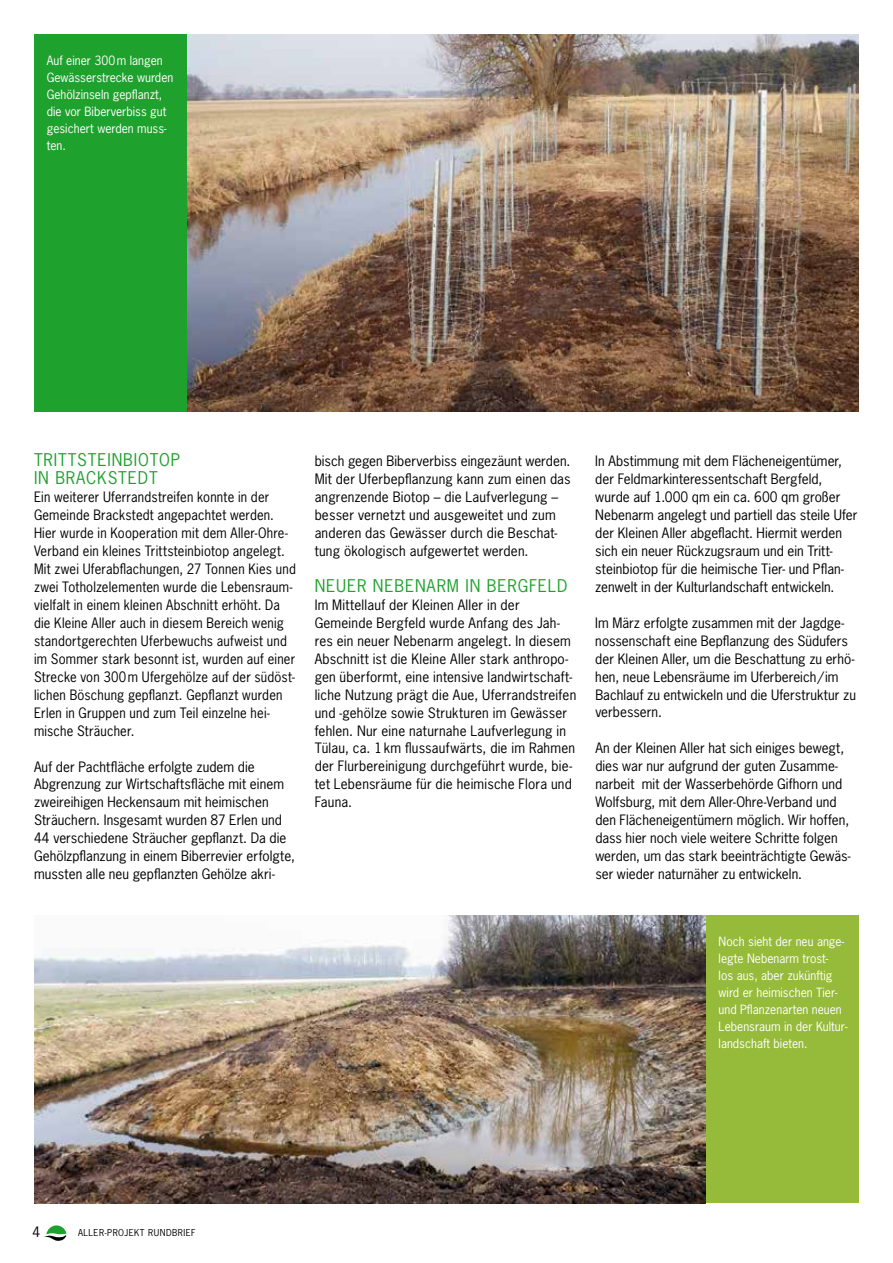
<style>
.page{position:relative;width:893px;height:1263px;background:#fff}
.page>*{position:absolute;margin:0;border:0;box-sizing:border-box;transform-origin:0 0}
.t1{font:16.5px/18px "News Gothic Std";letter-spacing:.05em;color:#1fa12e}
.t2{font:13.5px/18px "News Gothic Std";letter-spacing:.005em;color:#000}
.t3{font:13.5px/18px "News Gothic Std";letter-spacing:.005em;color:#000;scale:.96 1}
.t4{font:12px/17px "News Gothic Std";color:#fff}
.t5{font:9px "News Gothic Std";letter-spacing:.05em;color:#000}
</style>
<div class="page">
<svg style="left:44px;top:1225px;width:23px;height:16px"></svg>
<img style="left:34px;top:915px;width:672px;height:288px">
<div style="left:706px;top:915px;width:153px;height:288px;background:#96ba3a"></div>
<img style="left:187px;top:34px;width:672px;height:378px">
<div style="left:34px;top:34px;width:153px;height:378px;background:#1fa12e"></div>
<p class="t4" style="left:47px;top:52px;width:128px">Auf einer 300m langen<br>Gewässerstrecke wurden<br>Gehölzinseln gepflanzt, die vor Biberverbiss gut gesichert werden muss&shy;ten.</p>
<p class="t1" style="left:34px;top:450px;width:148px">TRITTSTEINBIOTOP<br>IN BRACKSTEDT</p>
<p class="t3" style="left:34px;top:487px;width:274px">Ein weiterer Uferrandstreifen konnte in der Gemeinde Brackstedt angepachtet werden.<br>Hier wurde in Kooperation mit dem Aller-Ohre-Verband ein kleines Trittsteinbiotop angelegt.<br>Mit zwei Uferabflachungen, 27 Tonnen Kies und zwei Totholzelementen wurde die Lebensraum&shy;vielfalt in einem kleinen Abschnitt erhöht. Da die Kleine Aller auch in diesem Bereich wenig standortgerechten Uferbewuchs aufweist und im Sommer stark besonnt ist, wurden auf einer Strecke von 300m Ufergehölze auf der südöst&shy;lichen Böschung gepflanzt. Gepflanzt wurden Erlen in Gruppen und zum Teil einzelne hei&shy;mische Sträucher.</p>
<p class="t2" style="left:34px;top:757px;width:262px">Auf der Pachtfläche erfolgte zudem die Abgrenzung zur Wirtschaftsfläche mit einem zweireihigen Heckensaum mit heimischen Sträuchern. Insgesamt wurden 87 Erlen und 44 verschiedene Sträucher gepflanzt. Da die Gehölzpflanzung in einem Biberrevier erfolgte, mussten alle neu gepflanzten Gehölze akri-</p>
<p class="t2" style="left:315px;top:451px;width:257px">bisch gegen Biberverbiss eingezäunt werden.<br>Mit der Uferbepflanzung kann zum einen das angrenzende Biotop – die Laufverlegung – besser vernetzt und ausgeweitet und zum anderen das Gewässer durch die Beschat&shy;tung ökologisch aufgewertet werden.</p>
<p class="t1" style="left:315px;top:576px;width:254px">NEUER NEBENARM IN BERGFELD</p>
<p class="t2" style="left:315px;top:595px;width:263px">Im Mittellauf der Kleinen Aller in der Gemeinde Bergfeld wurde Anfang des Jah&shy;res ein neuer Nebenarm angelegt. In diesem Abschnitt ist die Kleine Aller stark anthropo&shy;gen überformt, eine intensive landwirtschaft&shy;liche Nutzung prägt die Aue, Uferrandstreifen und -gehölze sowie Strukturen im Gewässer fehlen. Nur eine naturnahe Laufverlegung in Tülau, ca. 1km flussaufwärts, die im Rahmen der Flurbereinigung durchgeführt wurde, bie&shy;tet Lebensräume für die heimische Flora und Fauna.</p>
<p class="t2" style="left:595px;top:451px;width:264px">In Abstimmung mit dem Flächeneigentümer, der Feldmarkinteressentschaft Bergfeld, wurde auf 1.000 qm ein ca. 600 qm großer Nebenarm angelegt und partiell das steile Ufer der Kleinen Aller abgeflacht. Hiermit werden sich ein neuer Rückzugsraum und ein Tritt&shy;steinbiotop für die heimische Tier- und Pflan&shy;zenwelt in der Kulturlandschaft entwickeln.</p>
<p class="t2" style="left:595px;top:613px;width:262px">Im März erfolgte zusammen mit der Jagdge&shy;nossenschaft eine Bepflanzung des Südufers der Kleinen Aller, um die Beschattung zu erhö&shy;hen, neue Lebensräume im Uferbereich/im Bachlauf zu entwickeln und die Uferstruktur zu verbessern.</p>
<p class="t2" style="left:595px;top:739px;width:257px">An der Kleinen Aller hat sich einiges bewegt, dies war nur aufgrund der guten Zusamme&shy;narbeit mit der Wasserbehörde Gifhorn und Wolfsburg, mit dem Aller-Ohre-Verband und den Flächeneigentümern möglich. Wir hoffen, dass hier noch viele weitere Schritte folgen werden, um das stark beeinträchtigte Gewäs&shy;ser wieder naturnäher zu entwickeln.</p>
<p class="t4" style="left:719px;top:933px;width:130px">Noch sieht der neu ange&shy;legte Nebenarm trost-<br>los aus, aber zukünftig wird er heimischen Tier&shy;und Pflanzenarten neuen<br>Lebensraum in der Kultur&shy;landschaft bieten.</p>
<p class="t2" style="left:32px;top:1223px;width:9px">4</p>
<p class="t5" style="left:78px;top:1227px;width:119px">ALLER-PROJEKT RUNDBRIEF</p>
</div>
